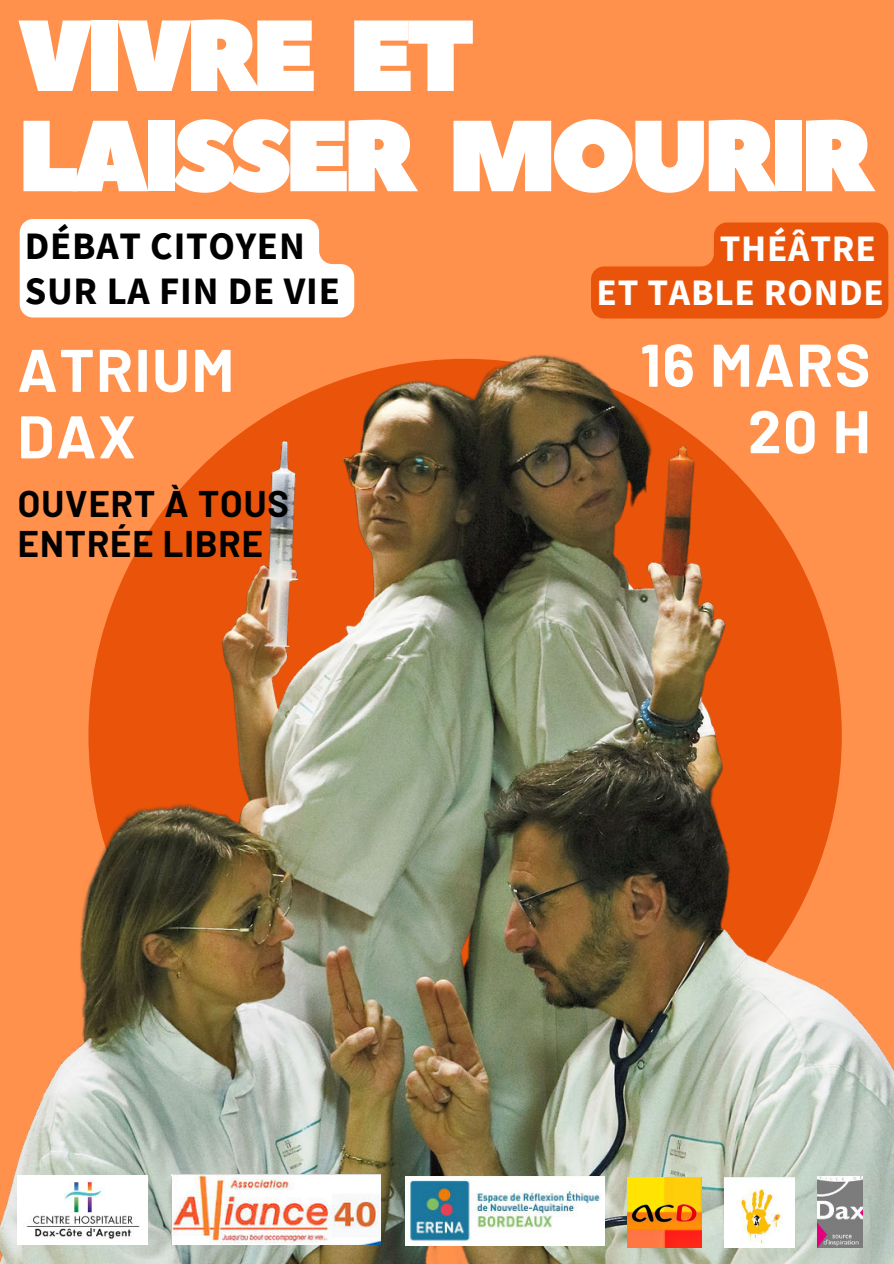
<style>
.page{position:relative;width:894px;height:1264px;background:#fff}
.page>*{position:absolute;margin:0;border:0;box-sizing:border-box;transform-origin:0 0}
.t1{font:100.65px/100.2px "Peace Sans";letter-spacing:-.07em;color:#fff}
.t2{font:700 60px/66.4px "Barlow";letter-spacing:.025em;color:#fff;text-align:right}
.t3{font:700 38.85px/45px "Source Sans Pro";letter-spacing:.02em;color:#000}
.t4{font:700 37.2px/44px "Source Sans Pro";letter-spacing:.02em;color:#fff;text-align:right}
.t5{font:700 36.3px/40.5px "Barlow";letter-spacing:.025em;color:#000}
</style>
<div class="page">
<div style="left:0;top:0;width:893px;height:1263px;background:#ff914d"></div>
<img style="left:0;top:259px;width:893px;height:1004px">
<img style="left:171px;top:1174px;width:210px;height:70px">
<img style="left:817px;top:1176px;width:45px;height:71px">
<img style="left:17px;top:1175px;width:130px;height:69px">
<img style="left:405px;top:1175px;width:199px;height:70px">
<img style="left:627px;top:1177px;width:73px;height:70px">
<img style="left:724px;top:1177px;width:69px;height:70px">
<div style="left:20px;top:219px;width:334px;height:98px;background:#fff"></div>
<svg style="left:591px;top:222px;width:297px;height:96px"></svg>
<h1 class="t1" style="left:17px;top:9px;width:857px">VIVRE ET<br>LAISSER MOURIR</h1>
<p class="t3" style="left:25px;top:223px;width:316px">DÉBAT CITOYEN<br>SUR LA FIN DE VIE</p>
<p class="t4" style="left:596px;top:226px;width:289px">THÉÂTRE<br>ET TABLE RONDE</p>
<h2 class="t2" style="left:17px;top:336px;width:218px;text-align:left">ATRIUM<br>DAX</h2>
<p class="t5" style="left:18px;top:483px;width:272px">OUVERT À TOUS<br>ENTRÉE LIBRE</p>
<h2 class="t2" style="left:640px;top:331px;width:231px">16 MARS<br>20 H</h2>
</div>
